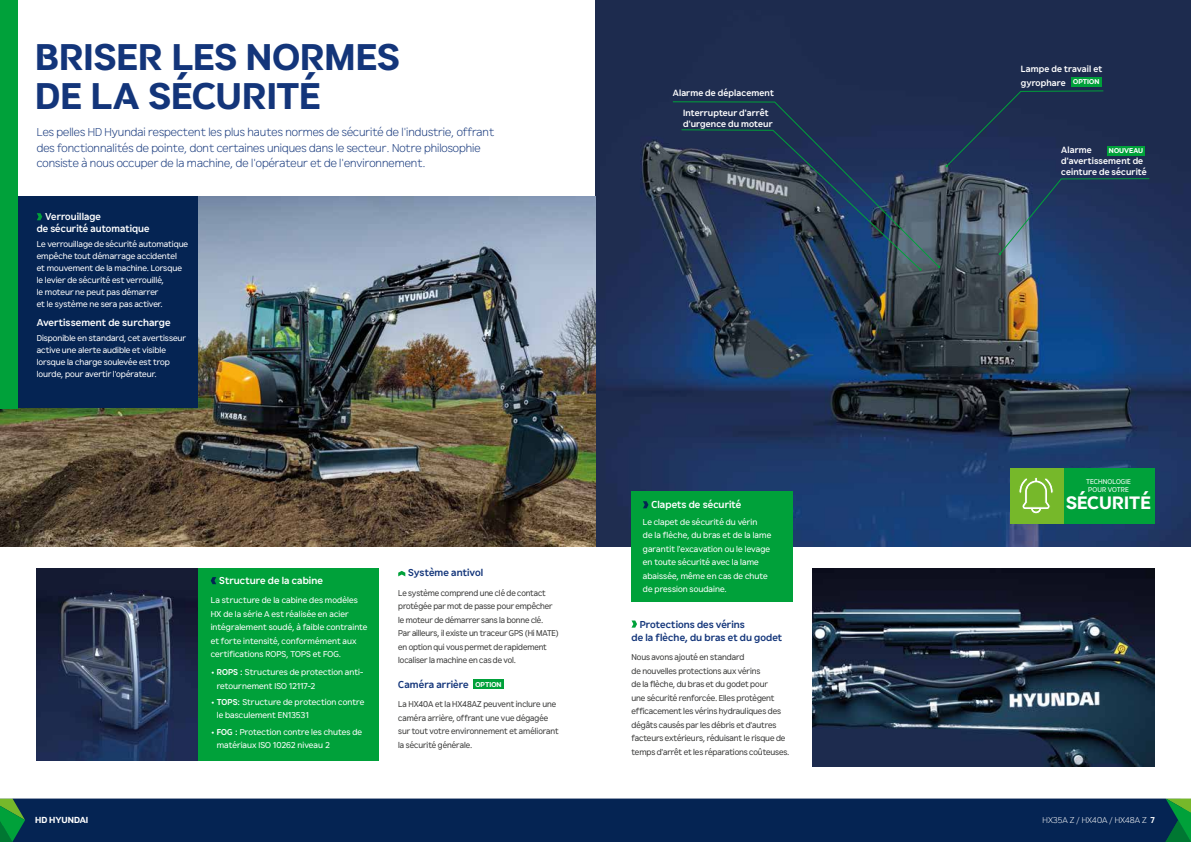
<style>
.page{position:relative;width:1191px;height:842px;background:#fff}
.page>*{position:absolute;margin:0;border:0;box-sizing:border-box;transform-origin:0 0}
.t1{font:36px/39px "HD Hyundai Gothic Euro Lg Bd";letter-spacing:.005em;color:#13357a}
.t2{font:17.4px "HD Hyundai Gothic Euro Lg Bd";letter-spacing:.01em;color:#fff}
.t3{font:300 11.5px/15.5px "HD Hyundai Gothic Euro";color:#13357a}
.t4{font:700 10px/12px "HD Hyundai Gothic Euro";letter-spacing:.005em;color:#fff}
.t5{font:700 10px/13.5px "HD Hyundai Gothic Euro";letter-spacing:.005em;color:#13357a}
.t6{font:700 9px/11px "HD Hyundai Gothic Euro";letter-spacing:.005em;color:#fff}
.t7{font:8.5px/13.5px "HD Hyundai Gothic Euro";color:#fff}
.t8{font:8.5px/13.5px "HD Hyundai Gothic Euro";letter-spacing:-.015em;color:#3c3c3b;scale:.96 1}
.t9{font:8.5px/13.5px "HD Hyundai Gothic Euro";letter-spacing:-.015em;color:#3c3c3b}
.t10{font:300 8.5px "HD Hyundai Gothic Euro";color:#fff}
.t11{font:8.5px "HD Hyundai Gothic Euro Lg Bd";color:#fff}
.t12{font:7px/7.8px "HD Hyundai Gothic Euro";letter-spacing:.01em;color:#fff;text-align:center}
.t13{font:6.8px "HD Hyundai Gothic Euro Lg Bd";letter-spacing:.01em;color:#fff}
.s1{font-weight:700}
.s2{font-family:"HD Hyundai Gothic Euro Lg Bd";font-weight:400;font-size:6.8px;color:#fff}
</style>
<div class="page">
<img style="left:595px;top:0;width:596px;height:547px">
<svg style="left:398px;top:571px;width:7px;height:5px"></svg>
<div style="left:473px;top:680px;width:31px;height:9px;background:#00a13a"></div>
<img style="left:0;top:197px;width:595px;height:350px">
<div style="left:0;top:197px;width:198px;height:211px;background:#052453"></div>
<img style="left:812px;top:568px;width:342px;height:198px">
<svg style="left:631px;top:620px;width:6px;height:8px"></svg>
<svg style="left:37px;top:213px;width:5px;height:7px"></svg>
<div style="left:631px;top:491px;width:161px;height:111px;background:#00a13a"></div>
<div style="left:194px;top:568px;width:185px;height:192px;background:#00a13a"></div>
<svg style="left:643px;top:501px;width:5px;height:7px"></svg>
<div style="left:1064px;top:468px;width:90px;height:55px;background:#00a13a"></div>
<div style="left:1010px;top:468px;width:54px;height:55px;background:#76b82a"></div>
<div style="left:0;top:0;width:17px;height:408px;background:#00a13a"></div>
<svg style="left:681px;top:267px;width:240px;height:4px"></svg>
<svg style="left:672px;top:101px;width:267px;height:166px;background:#2a3d59"></svg>
<div style="left:945px;top:90px;width:158px;height:77px;background:#1f2d50"></div>
<svg style="left:998px;top:178px;width:151px;height:77px;background:#2d4469"></svg>
<div style="left:1107px;top:146px;width:37px;height:9px;background:#00a13a"></div>
<div style="left:1070px;top:77px;width:31px;height:9px;background:#00a13a"></div>
<svg style="left:1019px;top:477px;width:35px;height:37px"></svg>
<img style="left:37px;top:568px;width:161px;height:192px">
<svg style="left:211px;top:577px;width:5px;height:7px"></svg>
<div style="left:0;top:798px;width:1191px;height:44px;background:#052453"></div>
<svg style="left:1165px;top:799px;width:26px;height:43px"></svg>
<svg style="left:0;top:799px;width:25px;height:43px"></svg>
<hr style="left:0;top:798px;width:1191px;height:1px;background:#fff">
<h1 class="t1" style="left:35px;top:37px;width:365px">BRISER LES NORMES<br>DE LA SÉCURITÉ</h1>
<p class="t3" style="left:37px;top:124px;width:459px">Les pelles HD Hyundai respectent les plus hautes normes de sécurité de l'industrie, offrant des fonctionnalités de pointe, dont certaines uniques dans le secteur. Notre philosophie consiste à nous occuper de la machine, de l'opérateur et de l'environnement.</p>
<p class="t4" style="left:37px;top:211px;width:114px;text-indent:8px">Verrouillage<br>de sécurité automatique</p>
<p class="t7" style="left:37px;top:238px;width:153px;line-height:12px">Le verrouillage de sécurité automatique empêche tout démarrage accidentel<br>et mouvement de la machine. Lorsque le levier de sécurité est verrouillé,<br>le moteur ne peut pas démarrer<br>et le système ne sera pas activer.</p>
<p class="t4" style="left:37px;top:317px;width:135px">Avertissement de surcharge</p>
<p class="t7" style="left:37px;top:332px;width:151px;line-height:12px">Disponible en standard, cet avertisseur active une alerte audible et visible lorsque la charge soulevée est trop lourde, pour avertir l'opérateur.</p>
<p class="t4" style="left:219px;top:574px;width:105px">Structure de la cabine</p>
<p class="t7" style="left:211px;top:593px;width:158px">La structure de la cabine des modèles HX de la série A est réalisée en acier intégralement soudé, à faible contrainte et forte intensité, conformément aux certifications ROPS, TOPS et FOG.</p>
<p class="t7" style="left:217px;top:665px;width:149px;text-indent:-6px"><span class="s1">• ROPS :</span> Structures de protection anti&shy;retournement ISO 12117-2</p>
<p class="t7" style="left:217px;top:695px;width:149px;text-indent:-6px"><span class="s1">• TOPS:</span> Structure de protection contre le basculement EN13531</p>
<p class="t7" style="left:217px;top:725px;width:147px;text-indent:-6px"><span class="s1">• FOG :</span> Protection contre les chutes de matériaux ISO 10262 niveau 2</p>
<p class="t5" style="left:408px;top:566px;width:77px">Système antivol</p>
<p class="t8" style="left:398px;top:586px;width:169px">Le système comprend une clé de contact protégée par mot de passe pour empêcher le moteur de démarrer sans la bonne clé.<br>Par ailleurs, il existe un traceur GPS (Hi MATE) en option qui vous permet de rapidement localiser la machine en cas de vol.</p>
<p class="t5" style="left:398px;top:678px;width:105px">Caméra arrière <span class="s2">OPTION</span></p>
<p class="t8" style="left:398px;top:697px;width:169px">La HX40A et la HX48AZ peuvent inclure une caméra arrière, offrant une vue dégagée sur tout votre environnement et améliorant la sécurité générale.</p>
<p class="t6" style="left:673px;top:87px;width:103px">Alarme de déplacement</p>
<p class="t6" style="left:683px;top:107px;width:91px">Interrupteur d'arrêt d'urgence du moteur</p>
<p class="t4" style="left:651px;top:499px;width:92px">Clapets de sécurité</p>
<p class="t7" style="left:643px;top:515px;width:130px">Le clapet de sécurité du vérin<br>de la flèche, du bras et de la lame garantit l'excavation ou le levage en toute sécurité avec la lame abaissée, même en cas de chute de pression soudaine.</p>
<p class="t5" style="left:631px;top:617px;width:152px;text-indent:8px">Protections des vérins<br>de la flèche, du bras et du godet</p>
<p class="t9" style="left:631px;top:650px;width:159px">Nous avons ajouté en standard<br>de nouvelles protections aux vérins<br>de la flèche, du bras et du godet pour<br>une sécurité renforcée. Elles protègent efficacement les vérins hydrauliques des dégâts causés par les débris et d'autres facteurs extérieurs, réduisant le risque de temps d'arrêt et les réparations coûteuses.</p>
<p class="t6" style="left:1020px;top:62px;width:83px;line-height:13.5px">Lampe de travail et gyrophare</p>
<p class="t13" style="left:1073px;top:77px;width:28px">OPTION</p>
<p class="t6" style="left:1061px;top:144px;width:87px">Alarme d'avertissement de ceinture de sécurité</p>
<p class="t13" style="left:1109px;top:146px;width:36px">NOUVEAU</p>
<p class="t12" style="left:1086px;top:478px;width:46px">TECHNOLOGIE<br>POUR VOTRE</p>
<h2 class="t2" style="left:1066px;top:490px;width:86px">SÉCURITÉ</h2>
<p class="t11" style="left:35px;top:814px;width:54px">HD HYUNDAI</p>
<p class="t10" style="left:1042px;top:815px;width:114px">HX35A Z / HX40A / HX48A Z <span class="s1">7</span></p>
</div>
